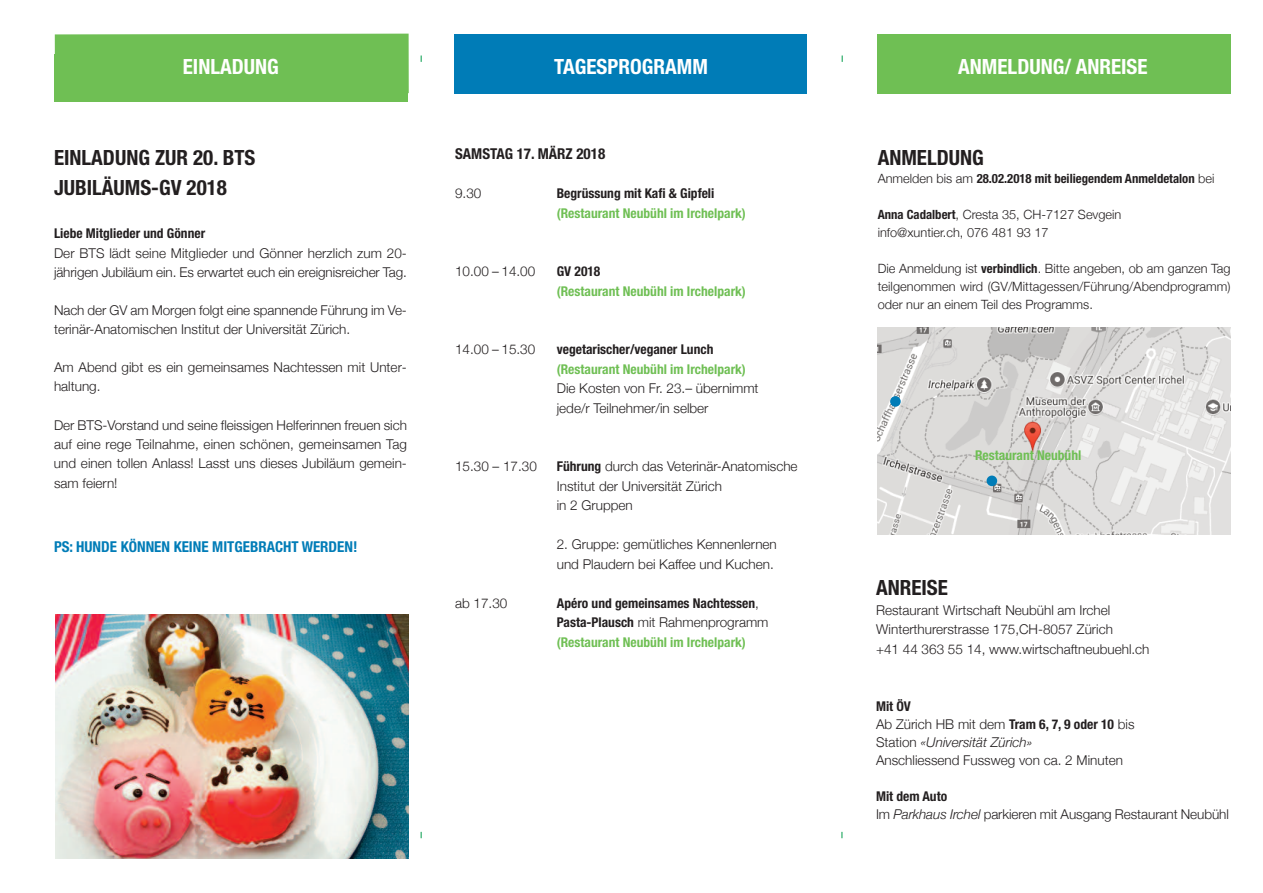
<style>
.page{position:relative;width:1263px;height:893px;background:#fff}
.page>*{position:absolute;margin:0;border:0;box-sizing:border-box;transform-origin:0 0}
.t1{font:700 condensed 21px/29.8px "Helvetica Neue";color:#231f20}
.t2{font:700 condensed 21px "Helvetica Neue";color:#fff}
.t3{font:700 condensed 15px "Helvetica Neue";color:#007cb7}
.t4{font:700 condensed 15px "Helvetica Neue";color:#231f20}
.t5{font:300 13.5px/19.5px "Helvetica Neue";color:#231f20}
.t6{font:700 condensed 13.5px/19.5px "Helvetica Neue";color:#231f20}
.t7{font:700 condensed 13.5px "Helvetica Neue";color:#6fbf54}
.t8{font:300 12.75px/18px "Helvetica Neue";color:#231f20}
.t9{font:700 condensed 12.75px "Helvetica Neue";color:#231f20}
.s1{font-weight:700;font-stretch:condensed}
.s2{font-weight:300;font-stretch:normal}
.s3{color:#6fbf54}
.s4{font-style:italic}
</style>
<div class="page">
<div style="left:454px;top:34px;width:353px;height:60px;background:#007cb7"></div>
<img style="left:878px;top:327px;width:353px;height:207px">
<div style="left:877px;top:34px;width:354px;height:60px;background:#6fbf54"></div>
<img style="left:56px;top:614px;width:353px;height:245px">
<div style="left:55px;top:34px;width:354px;height:60px;background:#6fbf54"></div>
<div style="left:54px;top:54px;width:354px;height:47px;background:#6fbf54"></div>
<div style="left:986px;top:476px;width:11px;height:10px;background:#007cb7;border-radius:50%"></div>
<div style="left:890px;top:396px;width:11px;height:11px;background:#007cb7;border-radius:50%"></div>
<h1 class="t2" style="left:183px;top:49px;width:98px">EINLADUNG</h1>
<h1 class="t1" style="left:54px;top:141px;width:203px">EINLADUNG ZUR 20. BTS<br>JUBILÄUMS-GV 2018</h1>
<p class="t6" style="left:54px;top:223px;width:153px">Liebe Mitglieder und Gönner</p>
<p class="t5" style="left:54px;top:243px;width:354px;line-height:19px">Der BTS lädt seine Mitglieder und Gönner herzlich zum 20- jährigen Jubiläum ein. Es erwartet euch ein ereignisreicher Tag.</p>
<p class="t5" style="left:54px;top:300px;width:354px;line-height:19px">Nach der GV am Morgen folgt eine spannende Führung im Ve&shy;terinär-Anatomischen Institut der Universität Zürich.</p>
<p class="t5" style="left:54px;top:358px;width:354px;line-height:19px">Am Abend gibt es ein gemeinsames Nachtessen mit Unter&shy;haltung.</p>
<p class="t5" style="left:54px;top:415px;width:354px;line-height:19px;text-align:justify">Der BTS-Vorstand und seine fleissigen Helferinnen freuen sich auf eine rege Teilnahme, einen schönen, gemeinsamen Tag und einen tollen Anlass! Lasst uns dieses Jubiläum gemein-</p>
<p class="t5" style="left:54px;top:474px;width:65px">sam feiern!</p>
<p class="t3" style="left:54px;top:534px;width:305px">PS: HUNDE KÖNNEN KEINE MITGEBRACHT WERDEN!</p>
<h1 class="t2" style="left:554px;top:49px;width:155px">TAGESPROGRAMM</h1>
<h1 class="t2" style="left:958px;top:49px;width:191px">ANMELDUNG/ ANREISE</h1>
<p class="t4" style="left:455px;top:141px;width:152px">SAMSTAG 17. MÄRZ 2018</p>
<p class="t5" style="left:455px;top:184px;width:28px">9.30</p>
<p class="t6" style="left:557px;top:183px;width:159px">Begrüssung mit Kafi &amp; Gipfeli</p>
<p class="t7" style="left:557px;top:202px;width:191px">(Restaurant Neubühl im Irchelpark)</p>
<p class="t5" style="left:455px;top:262px;width:82px">10.00 – 14.00</p>
<p class="t6" style="left:557px;top:261px;width:45px">GV 2018</p>
<p class="t7" style="left:557px;top:280px;width:191px">(Restaurant Neubühl im Irchelpark)</p>
<p class="t5" style="left:455px;top:340px;width:82px">14.00 – 15.30</p>
<p class="t6" style="left:557px;top:339px;width:158px">vegetarischer/veganer Lunch</p>
<p class="t7" style="left:557px;top:358px;width:191px">(Restaurant Neubühl im Irchelpark)</p>
<p class="t5" style="left:557px;top:379px;width:203px">Die Kosten von Fr. 23.– übernimmt jede/r Teilnehmer/in selber</p>
<p class="t5" style="left:455px;top:457px;width:83px">15.30 – 17.30</p>
<p class="t5" style="left:557px;top:457px;width:242px"><span class="s1">Führung</span> durch das Veterinär-Anatomische<br>Institut der Universität Zürich<br>in 2 Gruppen</p>
<p class="t5" style="left:557px;top:535px;width:222px">2. Gruppe: gemütliches Kennenlernen und Plaudern bei Kaffee und Kuchen.</p>
<p class="t5" style="left:455px;top:593px;width:54px">ab 17.30</p>
<p class="t6" style="left:557px;top:592px;width:213px">Apéro und gemeinsames Nachtessen<span class="s2">,<br></span>Pasta-Plausch <span class="s2">mit Rahmenprogramm </span><span class="s3">(Restaurant Neubühl im Irchelpark)</span></p>
<h1 class="t1" style="left:878px;top:141px;width:108px">ANMELDUNG</h1>
<p class="t9" style="left:878px;top:168px;width:338px"><span class="s2">Anmelden bis am</span> 28.02.2018 mit beiliegendem Anmeldetalon <span class="s2">bei</span></p>
<p class="t8" style="left:878px;top:205px;width:245px"><span class="s1">Anna Cadalbert</span>, Cresta 35, CH-7127 Sevgein info@xuntier.ch, 076 481 93 17</p>
<p class="t8" style="left:878px;top:259px;width:354px;text-align:justify">Die Anmeldung ist <span class="s1">verbindlich</span>. Bitte angeben, ob am ganzen Tag teilgenommen wird (GV/Mittagessen/Führung/Abendprogramm) oder nur an einem Teil des Programms.</p>
<p class="t7" style="left:975px;top:444px;width:108px">Restaurant Neubühl</p>
<h1 class="t1" style="left:876px;top:571px;width:73px">ANREISE</h1>
<p class="t5" style="left:876px;top:600px;width:275px">Restaurant Wirtschaft Neubühl am Irchel<br>Winterthurerstrasse 175,CH-8057 Zürich<br>+41 44 363 55 14, www.wirtschaftneubuehl.ch</p>
<p class="t5" style="left:876px;top:697px;width:260px;line-height:18px"><span class="s1">Mit ÖV<br></span>Ab Zürich HB mit dem <span class="s1">Tram 6, 7, 9 oder 10</span> bis<br>Station <span class="s4">«Universität Zürich»<br></span>Anschliessend Fussweg von ca. 2 Minuten</p>
<p class="t5" style="left:876px;top:787px;width:354px;line-height:18px"><span class="s1">Mit dem Auto<br></span>Im <span class="s4">Parkhaus Irchel</span> parkieren mit Ausgang Restaurant Neubühl</p>
</div>
